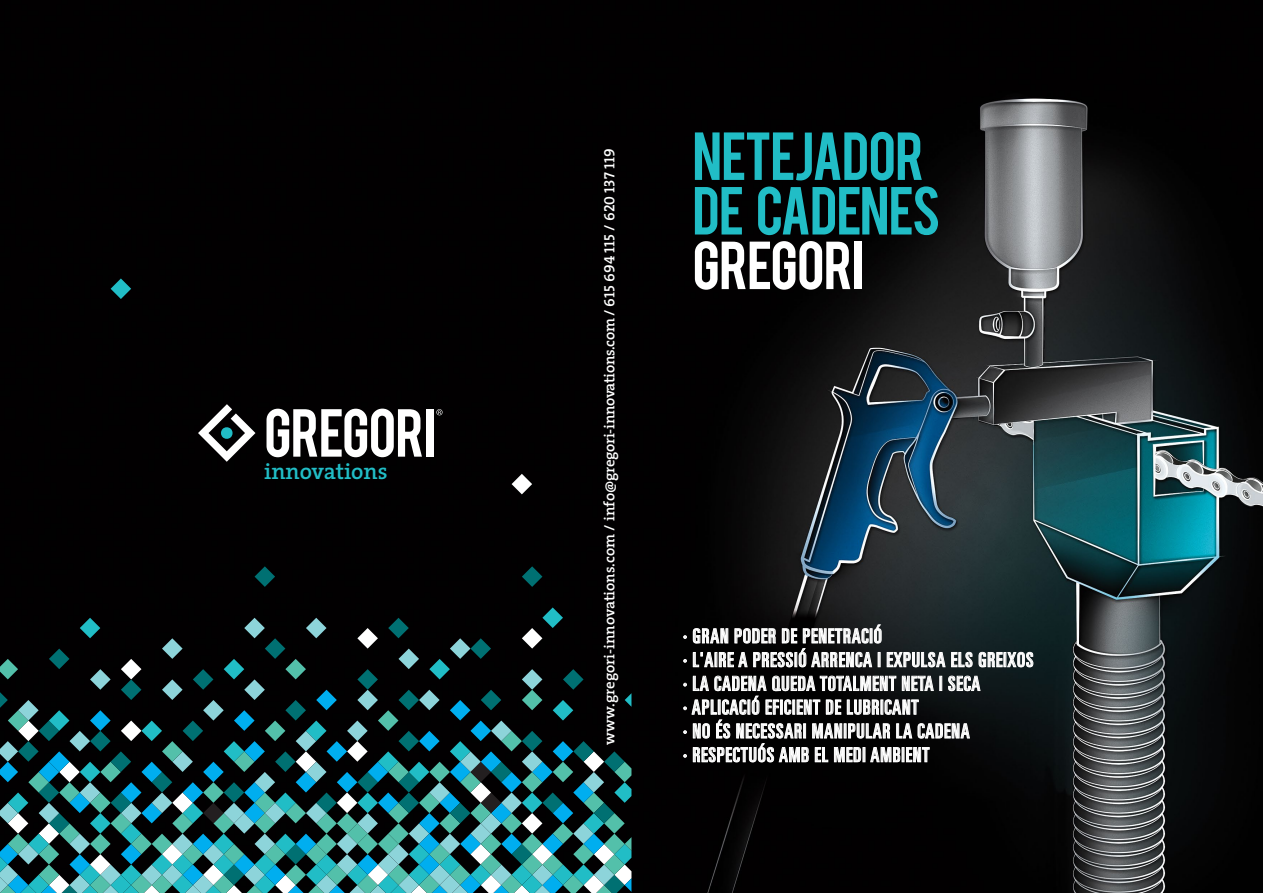
<style>
.page{position:relative;width:1263px;height:893px;background:#fff}
.page>*{position:absolute;margin:0;border:0;box-sizing:border-box;transform-origin:0 0}
.t1{font:53.25px/54.6px "Bebas";letter-spacing:-.02em;color:#21bdc6}
.t2{font:53.25px "Bebas";letter-spacing:-.02em;color:#fff}
.t3{font:600 22.5px "The Serif";color:#21bdc6}
.t4{font:ultra-condensed 19.8px/23.7px "Univers LT Std";letter-spacing:.05em;color:#fff}
.t5{font:600 15px "The Serif";letter-spacing:-.015em;color:#fff}
.s1{font-family:"The Serif Semi Bold Caps";font-weight:400}
</style>
<div class="page">
<img style="left:0;top:0;width:1263px;height:893px">
<svg style="left:255px;top:566px;width:20px;height:21px"></svg>
<svg style="left:111px;top:278px;width:20px;height:21px"></svg>
<svg style="left:522px;top:566px;width:20px;height:21px"></svg>
<svg style="left:512px;top:474px;width:20px;height:20px"></svg>
<svg style="left:0;top:607px;width:631px;height:286px;background:#1b4346"></svg>
<svg style="left:198px;top:404px;width:57px;height:58px"></svg>
<svg style="left:436px;top:409px;width:6px;height:6px"></svg>
<svg style="left:683px;top:624px;width:350px;height:139px;background:#3b3e3f"></svg>
<h1 class="t2" style="left:264px;top:394px;width:173px">GREGORI</h1>
<p class="t3" style="left:264px;top:453px;width:125px">innovations</p>
<p class="t5" style="left:597px;top:745px;width:598px;rotate:-90deg">www.gregori-innovations.com / info@gregori-innovations.com / <span class="s1">615 694 115 / 620 137 119</span></p>
<h1 class="t1" style="left:692px;top:125px;width:250px">NETEJADOR<br>DE CADENES</h1>
<h1 class="t2" style="left:692px;top:227px;width:173px">GREGORI</h1>
<p class="t4" style="left:683px;top:624px;width:352px">· GRAN PODER DE PENETRACIÓ<br>· L'AIRE A PRESSIÓ ARRENCA I EXPULSA ELS GREIXOS · LA CADENA QUEDA TOTALMENT NETA I SECA<br>· APLICACIÓ EFICIENT DE LUBRICANT<br>· NO ÉS NECESSARI MANIPULAR LA CADENA<br>· RESPECTUÓS AMB EL MEDI AMBIENT</p>
</div>
